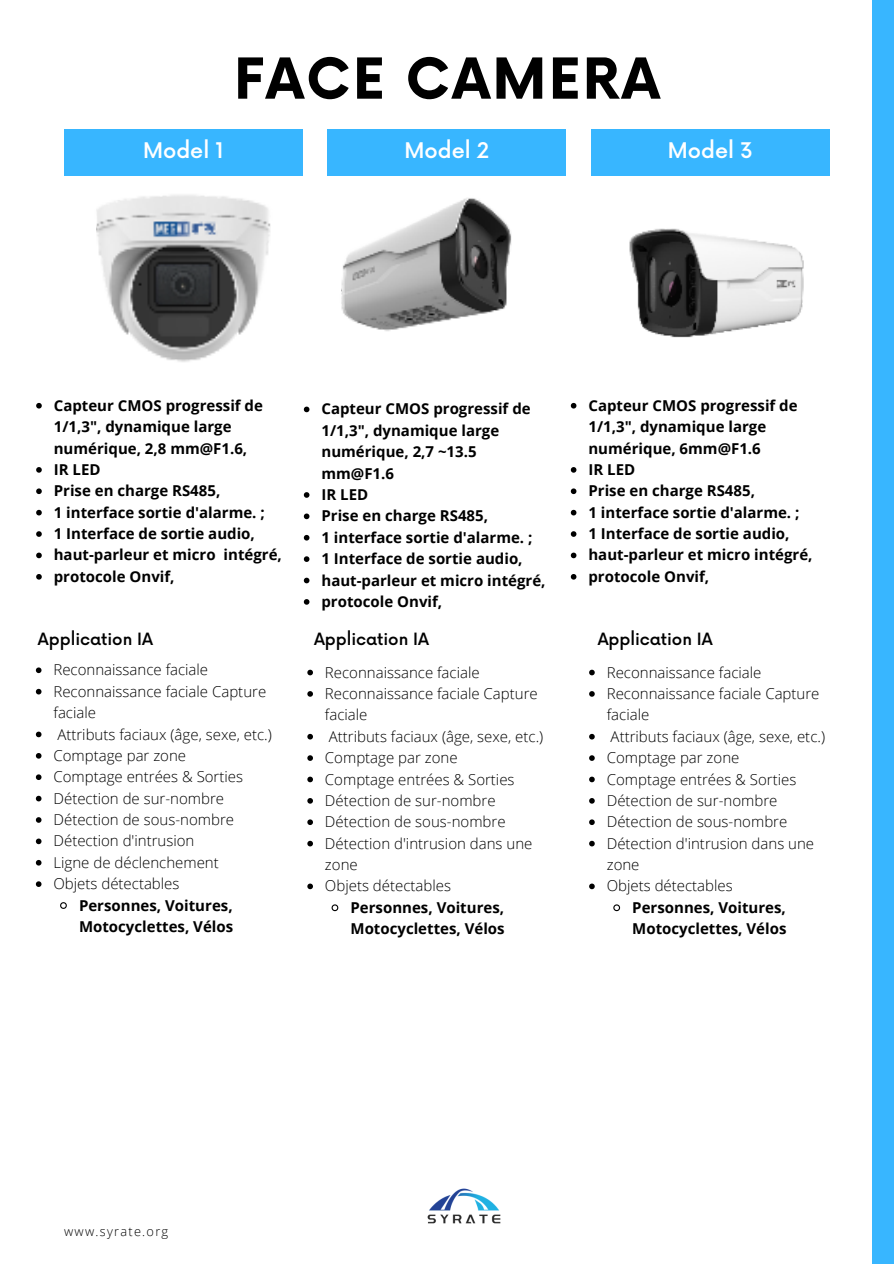
<style>
.page{position:relative;width:894px;height:1264px;background:#fff}
.page>*{position:absolute;margin:0;border:0;box-sizing:border-box;transform-origin:0 0}
.t1{font:700 55.05px "Now";letter-spacing:.04em;color:#000}
.t2{font:500 21px "Now";color:#fff}
.t3{font:500 16.5px "Now";color:#000}
.t4{font:700 15px/21.3px "Open Sans";color:#000}
.t5{font:300 15px/21.3px "Open Sans";color:#000}
.t6{font:300 12.75px "Open Sans";letter-spacing:.1em;color:#000}
</style>
<div class="page">
<div style="left:872px;top:0;width:21px;height:1263px;background:#38b6ff"></div>
<div style="left:64px;top:129px;width:239px;height:47px;background:#38b6ff"></div>
<div style="left:591px;top:129px;width:238px;height:47px;background:#38b6ff"></div>
<div style="left:327px;top:129px;width:239px;height:47px;background:#38b6ff"></div>
<img style="left:96px;top:195px;width:175px;height:167px">
<img style="left:629px;top:228px;width:175px;height:110px">
<img style="left:341px;top:198px;width:171px;height:133px">
<svg style="left:36px;top:403px;width:6px;height:5px"></svg>
<svg style="left:36px;top:467px;width:6px;height:5px"></svg>
<svg style="left:36px;top:488px;width:6px;height:6px"></svg>
<svg style="left:36px;top:510px;width:6px;height:5px"></svg>
<svg style="left:36px;top:531px;width:6px;height:6px"></svg>
<svg style="left:36px;top:552px;width:6px;height:6px"></svg>
<svg style="left:36px;top:574px;width:6px;height:5px"></svg>
<svg style="left:570px;top:403px;width:6px;height:5px"></svg>
<svg style="left:570px;top:467px;width:6px;height:5px"></svg>
<svg style="left:570px;top:488px;width:6px;height:6px"></svg>
<svg style="left:570px;top:510px;width:6px;height:5px"></svg>
<svg style="left:570px;top:531px;width:6px;height:6px"></svg>
<svg style="left:570px;top:552px;width:6px;height:6px"></svg>
<svg style="left:570px;top:574px;width:6px;height:5px"></svg>
<svg style="left:304px;top:406px;width:5px;height:6px"></svg>
<svg style="left:304px;top:492px;width:5px;height:6px"></svg>
<svg style="left:304px;top:513px;width:5px;height:6px"></svg>
<svg style="left:304px;top:535px;width:5px;height:5px"></svg>
<svg style="left:304px;top:556px;width:5px;height:6px"></svg>
<svg style="left:304px;top:577px;width:5px;height:6px"></svg>
<svg style="left:304px;top:599px;width:5px;height:5px"></svg>
<svg style="left:36px;top:667px;width:5px;height:6px"></svg>
<svg style="left:36px;top:689px;width:5px;height:5px"></svg>
<svg style="left:36px;top:731px;width:5px;height:6px"></svg>
<svg style="left:36px;top:753px;width:5px;height:5px"></svg>
<svg style="left:36px;top:774px;width:5px;height:6px"></svg>
<svg style="left:36px;top:795px;width:5px;height:6px"></svg>
<svg style="left:36px;top:817px;width:5px;height:5px"></svg>
<svg style="left:36px;top:838px;width:5px;height:6px"></svg>
<svg style="left:36px;top:860px;width:5px;height:5px"></svg>
<svg style="left:36px;top:881px;width:5px;height:6px"></svg>
<svg style="left:60px;top:902px;width:7px;height:7px"></svg>
<img style="left:427px;top:1188px;width:74px;height:36px">
<svg style="left:307px;top:669px;width:6px;height:6px"></svg>
<svg style="left:307px;top:691px;width:6px;height:5px"></svg>
<svg style="left:307px;top:734px;width:6px;height:5px"></svg>
<svg style="left:307px;top:755px;width:6px;height:6px"></svg>
<svg style="left:307px;top:776px;width:6px;height:6px"></svg>
<svg style="left:307px;top:798px;width:6px;height:5px"></svg>
<svg style="left:307px;top:819px;width:6px;height:6px"></svg>
<svg style="left:307px;top:840px;width:6px;height:6px"></svg>
<svg style="left:307px;top:883px;width:6px;height:6px"></svg>
<svg style="left:331px;top:904px;width:8px;height:8px"></svg>
<svg style="left:589px;top:669px;width:5px;height:6px"></svg>
<svg style="left:589px;top:691px;width:5px;height:5px"></svg>
<svg style="left:589px;top:734px;width:5px;height:5px"></svg>
<svg style="left:589px;top:755px;width:5px;height:6px"></svg>
<svg style="left:589px;top:776px;width:5px;height:6px"></svg>
<svg style="left:589px;top:798px;width:5px;height:5px"></svg>
<svg style="left:589px;top:819px;width:5px;height:6px"></svg>
<svg style="left:589px;top:840px;width:5px;height:6px"></svg>
<svg style="left:589px;top:883px;width:5px;height:6px"></svg>
<svg style="left:613px;top:904px;width:7px;height:8px"></svg>
<p class="t1" style="left:234px;top:49px;width:427px">FACE CAMERA</p>
<h2 class="t2" style="left:143px;top:139px;width:82px">Model 1</h2>
<p class="t2" style="left:404px;top:139px;width:86px">Model 2</p>
<p class="t2" style="left:667px;top:139px;width:87px">Model 3</p>
<p class="t4" style="left:54px;top:394px;width:211px">Capteur CMOS progressif de<br>1/1,3", dynamique large numérique, 2,8 mm@F1.6,</p>
<p class="t4" style="left:54px;top:458px;width:48px">IR LED</p>
<p class="t4" style="left:54px;top:480px;width:168px">Prise en charge RS485,</p>
<p class="t4" style="left:54px;top:501px;width:212px">1 interface sortie d'alarme. ;</p>
<p class="t4" style="left:54px;top:522px;width:203px">1 Interface de sortie audio,</p>
<p class="t4" style="left:54px;top:544px;width:229px">haut-parleur et micro intégré,</p>
<p class="t4" style="left:54px;top:565px;width:122px">protocole Onvif,</p>
<p class="t3" style="left:38px;top:629px;width:116px">Application IA</p>
<h3 class="t5" style="left:53px;top:659px;width:156px">Reconnaissance faciale</h3>
<p class="t5" style="left:53px;top:680px;width:214px">Reconnaissance faciale Capture faciale</p>
<p class="t5" style="left:57px;top:723px;width:216px">Attributs faciaux (âge, sexe, etc.)</p>
<p class="t5" style="left:53px;top:744px;width:134px">Comptage par zone</p>
<p class="t5" style="left:53px;top:765px;width:191px">Comptage entrées &amp; Sorties</p>
<p class="t5" style="left:53px;top:787px;width:172px">Détection de sur-nombre</p>
<p class="t5" style="left:53px;top:808px;width:182px">Détection de sous-nombre</p>
<p class="t5" style="left:53px;top:830px;width:142px">Détection d'intrusion</p>
<p class="t5" style="left:53px;top:851px;width:167px">Ligne de déclenchement</p>
<p class="t5" style="left:53px;top:872px;width:127px">Objets détectables</p>
<p class="t4" style="left:79px;top:894px;width:156px">Personnes, Voitures,<br>Motocyclettes, Vélos</p>
<p class="t4" style="left:321px;top:398px;width:211px">Capteur CMOS progressif de<br>1/1,3", dynamique large numérique, 2,7 ~13.5 mm@F1.6</p>
<p class="t4" style="left:321px;top:483px;width:48px">IR LED</p>
<p class="t4" style="left:321px;top:505px;width:168px">Prise en charge RS485,</p>
<p class="t4" style="left:321px;top:526px;width:212px">1 interface sortie d'alarme. ;</p>
<p class="t4" style="left:321px;top:547px;width:203px">1 Interface de sortie audio,</p>
<h3 class="t4" style="left:321px;top:569px;width:225px">haut-parleur et micro intégré,</h3>
<h3 class="t4" style="left:321px;top:590px;width:122px">protocole Onvif,</h3>
<p class="t3" style="left:314px;top:629px;width:116px">Application IA</p>
<p class="t5" style="left:325px;top:661px;width:156px">Reconnaissance faciale</p>
<p class="t5" style="left:325px;top:682px;width:214px">Reconnaissance faciale Capture faciale</p>
<p class="t5" style="left:329px;top:725px;width:216px">Attributs faciaux (âge, sexe, etc.)</p>
<p class="t5" style="left:325px;top:746px;width:134px">Comptage par zone</p>
<p class="t5" style="left:325px;top:768px;width:191px">Comptage entrées &amp; Sorties</p>
<p class="t5" style="left:325px;top:789px;width:172px">Détection de sur-nombre</p>
<p class="t5" style="left:325px;top:810px;width:182px">Détection de sous-nombre</p>
<p class="t5" style="left:325px;top:832px;width:209px">Détection d'intrusion dans une zone</p>
<p class="t5" style="left:325px;top:875px;width:127px">Objets détectables</p>
<p class="t4" style="left:350px;top:896px;width:156px">Personnes, Voitures,<br>Motocyclettes, Vélos</p>
<p class="t4" style="left:588px;top:394px;width:211px">Capteur CMOS progressif de<br>1/1,3", dynamique large numérique, 6mm@F1.6</p>
<p class="t4" style="left:588px;top:458px;width:48px">IR LED</p>
<p class="t4" style="left:588px;top:480px;width:168px">Prise en charge RS485,</p>
<p class="t4" style="left:588px;top:501px;width:212px">1 interface sortie d'alarme. ;</p>
<p class="t4" style="left:588px;top:522px;width:203px">1 Interface de sortie audio,</p>
<p class="t4" style="left:588px;top:544px;width:225px">haut-parleur et micro intégré,</p>
<p class="t4" style="left:588px;top:565px;width:122px">protocole Onvif,</p>
<p class="t3" style="left:597px;top:629px;width:116px">Application IA</p>
<p class="t5" style="left:606px;top:661px;width:156px">Reconnaissance faciale</p>
<p class="t5" style="left:606px;top:682px;width:214px">Reconnaissance faciale Capture faciale</p>
<p class="t5" style="left:610px;top:725px;width:216px">Attributs faciaux (âge, sexe, etc.)</p>
<p class="t5" style="left:606px;top:746px;width:134px">Comptage par zone</p>
<p class="t5" style="left:606px;top:768px;width:191px">Comptage entrées &amp; Sorties</p>
<p class="t5" style="left:606px;top:789px;width:172px">Détection de sur-nombre</p>
<p class="t5" style="left:606px;top:810px;width:182px">Détection de sous-nombre</p>
<p class="t5" style="left:606px;top:832px;width:209px">Détection d'intrusion dans une zone</p>
<p class="t5" style="left:606px;top:875px;width:127px">Objets détectables</p>
<p class="t4" style="left:632px;top:896px;width:156px">Personnes, Voitures,<br>Motocyclettes, Vélos</p>
<p class="t6" style="left:64px;top:1222px;width:106px">www.syrate.org</p>
</div>
